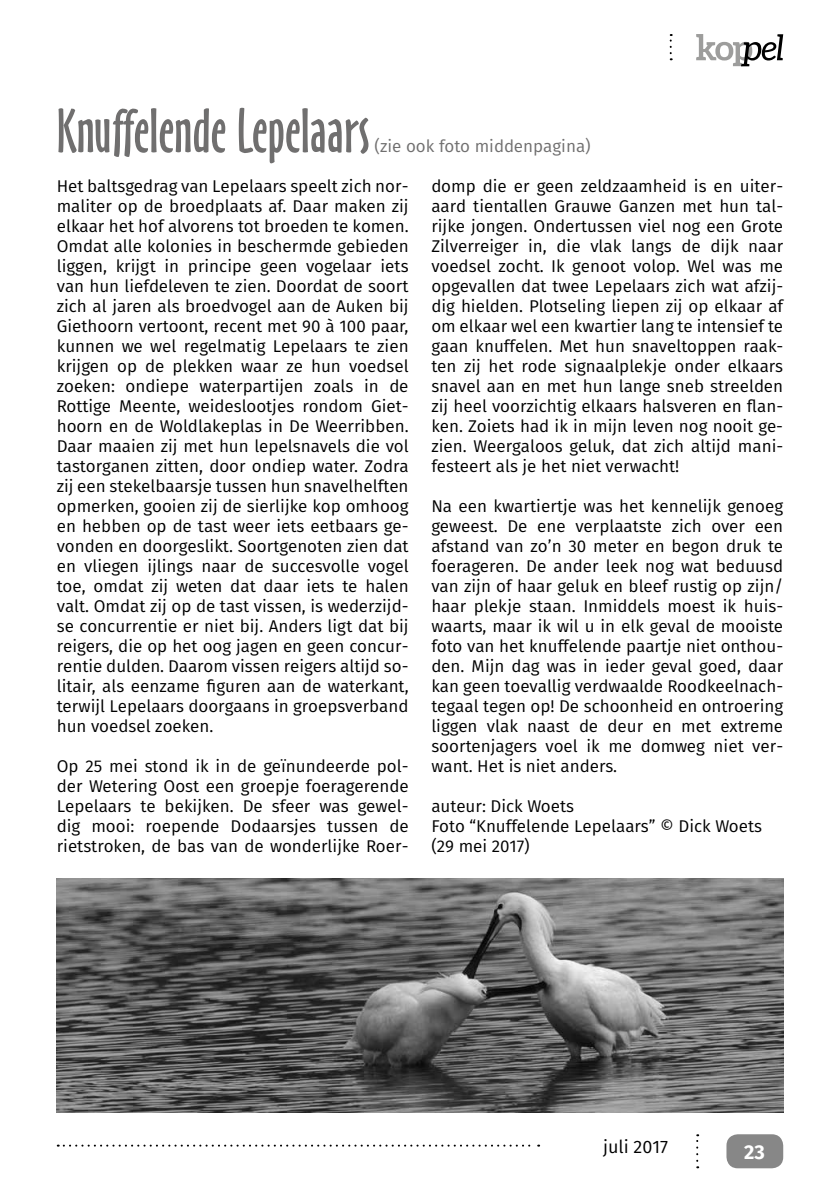
<style>
.page{position:relative;width:840px;height:1191px;background:#fff}
.page>*{position:absolute;margin:0;border:0;box-sizing:border-box;transform-origin:0 0}
.t1{font:58px "Oz Handicraft BT";color:#706f6f}
.t2{font:700 20px "Fira Sans";color:#fff}
.t3{font:18px "Fira Sans";color:#000}
.t4{font:17px/20px "Fira Sans";color:#000;text-align:justify}
.t5{font:17px "Fira Sans";color:#706f6f}
</style>
<div class="page">
<div style="left:726px;top:1134px;width:56px;height:34px;background:#878787;border-radius:11px"></div>
<svg style="left:58px;top:1144px;width:481px;height:2px"></svg>
<svg style="left:696px;top:34px;width:86px;height:32px"></svg>
<svg style="left:669px;top:34px;width:2px;height:26px"></svg>
<img style="left:57px;top:878px;width:725px;height:234px">
<h1 class="t1" style="left:57px;top:97px;width:314px">Knuffelende Lepelaars</h1>
<p class="t5" style="left:374px;top:134px;width:217px">(zie ook foto middenpagina)</p>
<p class="t4" style="left:57px;top:176px;width:353px">Het baltsgedrag van Lepelaars speelt zich nor&shy;maliter op de broedplaats af. Daar maken zij elkaar het hof alvorens tot broeden te komen.<br>Omdat alle kolonies in beschermde gebieden liggen, krijgt in principe geen vogelaar iets van hun liefdeleven te zien. Doordat de soort zich al jaren als broedvogel aan de Auken bij Giethoorn vertoont, recent met 90 à 100 paar, kunnen we wel regelmatig Lepelaars te zien krijgen op de plekken waar ze hun voedsel zoeken: ondiepe waterpartijen zoals in de Rottige Meente, weideslootjes rondom Giet&shy;hoorn en de Woldlakeplas in De Weerribben.<br>Daar maaien zij met hun lepelsnavels die vol tastorganen zitten, door ondiep water. Zodra zij een stekelbaarsje tussen hun snavelhelften opmerken, gooien zij de sierlijke kop omhoog en hebben op de tast weer iets eetbaars ge&shy;vonden en doorgeslikt. Soortgenoten zien dat en vliegen ijlings naar de succesvolle vogel toe, omdat zij weten dat daar iets te halen valt. Omdat zij op de tast vissen, is wederzijd&shy;se concurrentie er niet bij. Anders ligt dat bij reigers, die op het oog jagen en geen concur&shy;rentie dulden. Daarom vissen reigers altijd so&shy;litair, als eenzame figuren aan de waterkant, terwijl Lepelaars doorgaans in groepsverband hun voedsel zoeken.</p>
<p class="t4" style="left:57px;top:756px;width:353px">Op 25 mei stond ik in de geïnundeerde pol&shy;der Wetering Oost een groepje foeragerende Lepelaars te bekijken. De sfeer was gewel&shy;dig mooi: roepende Dodaarsjes tussen de rietstroken, de bas van de wonderlijke Roer-</p>
<p class="t4" style="left:431px;top:176px;width:353px">domp die er geen zeldzaamheid is en uiter&shy;aard tientallen Grauwe Ganzen met hun tal&shy;rijke jongen. Ondertussen viel nog een Grote Zilverreiger in, die vlak langs de dijk naar voedsel zocht. Ik genoot volop. Wel was me opgevallen dat twee Lepelaars zich wat afzij&shy;dig hielden. Plotseling liepen zij op elkaar af om elkaar wel een kwartier lang te intensief te gaan knuffelen. Met hun snaveltoppen raak&shy;ten zij het rode signaalplekje onder elkaars snavel aan en met hun lange sneb streelden zij heel voorzichtig elkaars halsveren en flan&shy;ken. Zoiets had ik in mijn leven nog nooit ge&shy;zien. Weergaloos geluk, dat zich altijd mani&shy;festeert als je het niet verwacht!</p>
<p class="t4" style="left:431px;top:496px;width:353px">Na een kwartiertje was het kennelijk genoeg geweest. De ene verplaatste zich over een afstand van zo’n 30 meter en begon druk te foerageren. De ander leek nog wat beduusd van zijn of haar geluk en bleef rustig op zijn/ haar plekje staan. Inmiddels moest ik huis&shy;waarts, maar ik wil u in elk geval de mooiste foto van het knuffelende paartje niet onthou&shy;den. Mijn dag was in ieder geval goed, daar kan geen toevallig verdwaalde Roodkeelnach&shy;tegaal tegen op! De schoonheid en ontroering liggen vlak naast de deur en met extreme soortenjagers voel ik me domweg niet ver&shy;want. Het is niet anders.</p>
<p class="t4" style="left:431px;top:796px;width:332px;text-align:left">auteur: Dick Woets<br>Foto “Knuffelende Lepelaars” © Dick Woets (29 mei 2017)</p>
<p class="t3" style="left:602px;top:1134px;width:66px">juli 2017</p>
<p class="t2" style="left:743px;top:1138px;width:22px">23</p>
</div>
